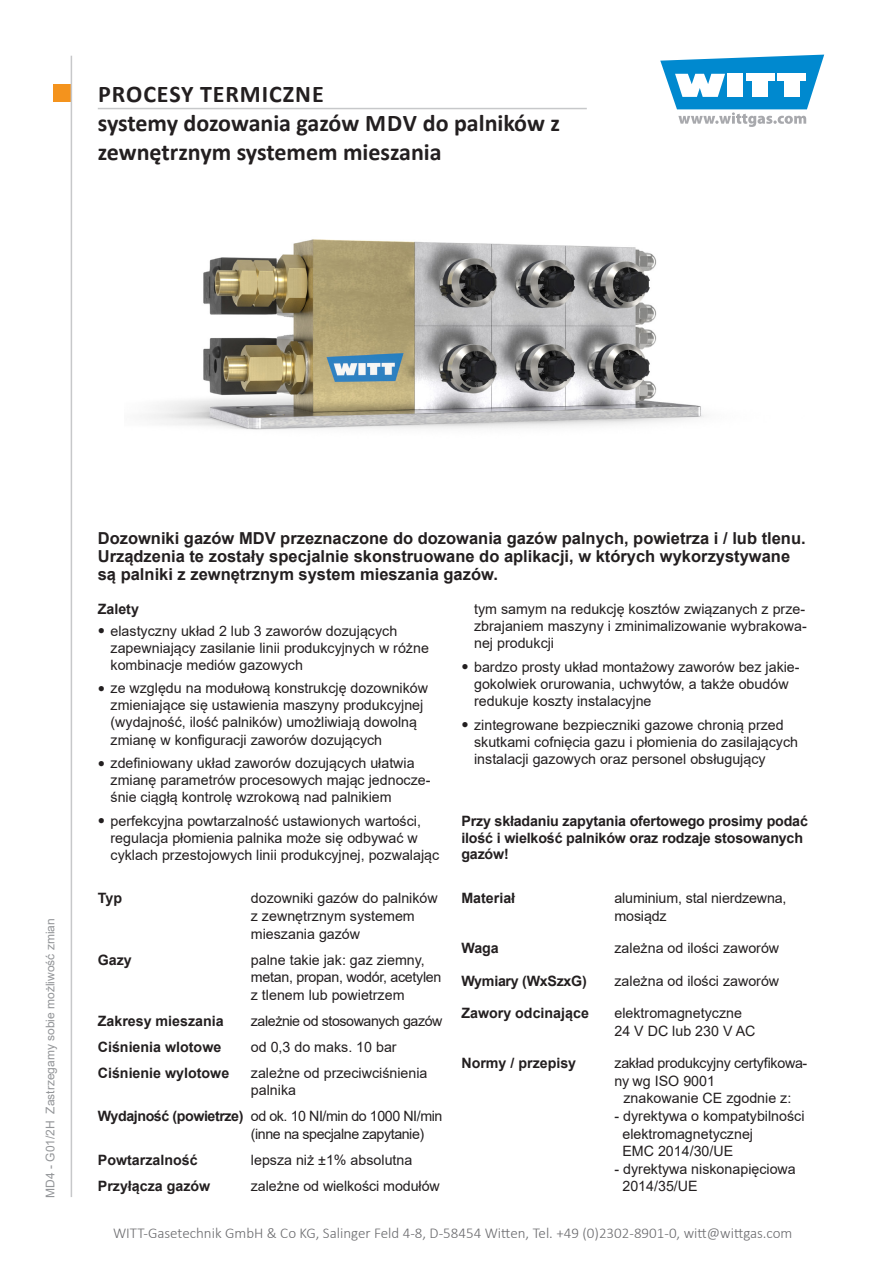
<style>
.page{position:relative;width:893px;height:1263px;background:#fff}
.page>*{position:absolute;margin:0;border:0;box-sizing:border-box;transform-origin:0 0}
.t1{font:700 24px/28.8px "Calibri";color:#231f20}
.t2{font:700 16.5px/18px "Arial";color:#231f20}
.t3{font:300 15px "Calibri";color:#6b6b6e}
.t4{font:14.25px/17.1px "Arial";color:#231f20}
.t5{font:700 14.25px/16.5px "Arial";color:#231f20}
.t6{font:14.25px/17.5px "Arial";letter-spacing:-.03em;color:#231f20}
.t7{font:14.25px/17.5px "Arial";letter-spacing:-.02em;color:#231f20}
.t8{font:700 14.25px "Arial";letter-spacing:-.02em;color:#231f20}
.t9{font:12px "Arial";color:#939598}
.s1{font-family:"Bookman Old Style";font-size:12px}
.s2{font-weight:700}
</style>
<div class="page">
<div style="left:53px;top:85px;width:17px;height:17px;background:#f4931d"></div>
<svg style="left:660px;top:55px;width:164px;height:72px"></svg>
<hr style="left:71px;top:56px;width:1px;height:1141px;background:#c7c8ca">
<hr style="left:98px;top:108px;width:489px;height:1px;background:#c7c8ca">
<img style="left:147px;top:239px;width:557px;height:191px">
<h1 class="t1" style="left:98px;top:79px;width:464px">PROCESY TERMICZNE<br>systemy dozowania gazów MDV do palników z zewnętrznym systemem mieszania</h1>
<p class="t9" style="left:42px;top:1197px;width:281px;rotate:-90deg">MD4 - G01/2H Zastrzegamy sobie możliwość zmian</p>
<p class="t2" style="left:98px;top:529px;width:709px">Dozowniki gazów MDV przeznaczone do dozowania gazów palnych, powietrza i / lub tlenu.<br>Urządzenia te zostały specjalnie skonstruowane do aplikacji, w których wykorzystywane są palniki z zewnętrznym system mieszania gazów.</p>
<p class="t4" style="left:474px;top:601px;width:334px;text-align:justify">tym samym na redukcję kosztów związanych z prze&shy;zbrajaniem maszyny i zminimalizowanie wybrakowa&shy;nej produkcji</p>
<p class="t4" style="left:474px;top:658px;width:327px;text-indent:-13px"><span class="s1">●</span> bardzo prosty układ montażowy zaworów bez jakie&shy;gokolwiek orurowania, uchwytów, a także obudów redukuje koszty instalacyjne</p>
<p class="t4" style="left:474px;top:716px;width:325px;text-indent:-13px"><span class="s1">●</span> zintegrowane bezpieczniki gazowe chronią przed skutkami cofnięcia gazu i płomienia do zasilających instalacji gazowych oraz personel obsługujący</p>
<p class="t5" style="left:98px;top:601px;width:43px">Zalety</p>
<p class="t4" style="left:111px;top:622px;width:320px;text-indent:-13px"><span class="s1">●</span> elastyczny układ 2 lub 3 zaworów dozujących zapewniający zasilanie linii produkcyjnych w różne kombinacje mediów gazowych</p>
<p class="t4" style="left:111px;top:680px;width:319px;text-indent:-13px"><span class="s1">●</span> ze względu na modułową konstrukcję dozowników zmieniające się ustawienia maszyny produkcyjnej (wydajność, ilość palników) umożliwiają dowolną zmianę w konfiguracji zaworów dozujących</p>
<p class="t4" style="left:111px;top:754px;width:321px;text-indent:-13px"><span class="s1">●</span> zdefiniowany układ zaworów dozujących ułatwia zmianę parametrów procesowych mając jednocze&shy;śnie ciągłą kontrolę wzrokową nad palnikiem</p>
<p class="t4" style="left:111px;top:812px;width:330px;text-indent:-13px"><span class="s1">●</span> perfekcyjna powtarzalność ustawionych wartości, regulacja płomienia palnika może się odbywać w cyklach przestojowych linii produkcyjnej, pozwalając</p>
<p class="t5" style="left:98px;top:890px;width:26px">Typ</p>
<p class="t4" style="left:251px;top:889px;width:188px;line-height:17.5px">dozowniki gazów do palników z zewnętrznym systemem mieszania gazów</p>
<p class="t5" style="left:98px;top:951px;width:36px">Gazy</p>
<p class="t4" style="left:251px;top:951px;width:192px;line-height:17.5px">palne takie jak: gaz ziemny, metan, propan, wodór, acetylen z tlenem lub powietrzem</p>
<p class="t5" style="left:98px;top:1013px;width:127px">Zakresy mieszania</p>
<p class="t6" style="left:251px;top:1012px;width:193px">zależnie od stosowanych gazów</p>
<p class="t5" style="left:98px;top:1039px;width:125px">Ciśnienia wlotowe</p>
<p class="t4" style="left:251px;top:1038px;width:147px">od 0,3 do maks. 10 bar</p>
<p class="t5" style="left:98px;top:1065px;width:133px">Ciśnienie wylotowe</p>
<p class="t4" style="left:251px;top:1064px;width:178px;line-height:17.5px">zależne od przeciwciśnienia palnika</p>
<p class="t6" style="left:251px;top:1107px;width:193px;text-indent:-153px"><span class="s2">Wydajność (powietrze)</span> od ok. 10 NI/min do 1000 NI/min (inne na specjalne zapytanie)</p>
<p class="t5" style="left:98px;top:1152px;width:101px">Powtarzalność</p>
<p class="t4" style="left:251px;top:1151px;width:163px">lepsza niż ±1% absolutna</p>
<p class="t5" style="left:98px;top:1178px;width:114px">Przyłącza gazów</p>
<p class="t4" style="left:251px;top:1177px;width:190px">zależne od wielkości modułów</p>
<p class="t5" style="left:461px;top:813px;width:348px">Przy składaniu zapytania ofertowego prosimy podać ilość i wielkość palników oraz rodzaje stosowanych gazów!</p>
<p class="t5" style="left:461px;top:890px;width:55px">Materiał</p>
<p class="t4" style="left:614px;top:889px;width:174px;line-height:17.5px">aluminium, stal nierdzewna, mosiądz</p>
<p class="t5" style="left:461px;top:940px;width:39px">Waga</p>
<p class="t4" style="left:614px;top:940px;width:166px">zależna od ilości zaworów</p>
<p class="t8" style="left:461px;top:971px;width:127px">Wymiary (WxSzxG)</p>
<p class="t4" style="left:614px;top:972px;width:166px">zależna od ilości zaworów</p>
<p class="t5" style="left:461px;top:1005px;width:129px">Zawory odcinające</p>
<p class="t4" style="left:614px;top:1004px;width:142px;line-height:17.5px">elektromagnetyczne<br>24 V DC lub 230 V AC</p>
<p class="t5" style="left:461px;top:1055px;width:116px">Normy / przepisy</p>
<p class="t7" style="left:614px;top:1054px;width:194px">zakład produkcyjny certyfikowa&shy;ny wg ISO 9001</p>
<p class="t4" style="left:623px;top:1090px;width:169px">znakowanie CE zgodnie z:</p>
<p class="t4" style="left:622px;top:1107px;width:184px;line-height:17.5px;text-indent:-8px">- dyrektywa o kompatybilności elektromagnetycznej<br>EMC 2014/30/UE</p>
<p class="t4" style="left:622px;top:1160px;width:175px;line-height:17.5px;text-indent:-8px">- dyrektywa niskonapięciowa<br>2014/35/UE</p>
<p class="t3" style="left:113px;top:1224px;width:681px">WITT-Gasetechnik GmbH &amp; Co KG, Salinger Feld 4-8, D-58454 Witten, Tel. +49 (0)2302-8901-0, witt@wittgas.com</p>
</div>
